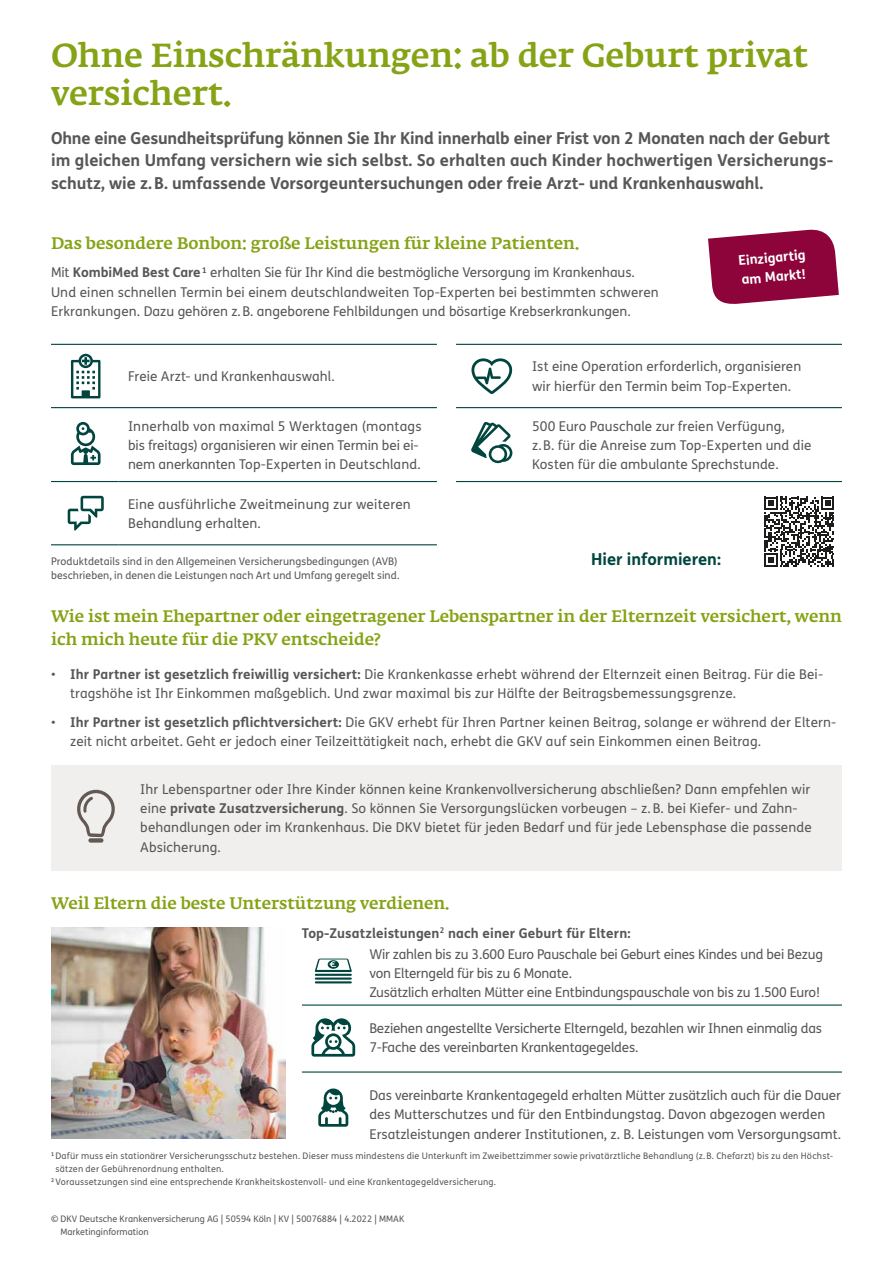
<style>
.page{position:relative;width:893px;height:1263px;background:#fff}
.page>*{position:absolute;margin:0;border:0;box-sizing:border-box;transform-origin:0 0}
.t1{font:500 33px/38.2px "Fedra Serif A Pro";color:#85a315}
.t2{font:700 16.5px/23px "FS Me";color:#575756}
.t3{font:500 16.5px/23px "Fedra Serif A Pro";color:#85a315}
.t4{font:700 16.5px "FS Me";color:#00463f}
.t5{font:13.5px/19.2px "FS Me";letter-spacing:.005em;color:#575756}
.t6{font:13.5px/19.2px "FS Me";letter-spacing:-.015em;color:#575756}
.t7{font:700 13.5px "FS Me";letter-spacing:.01em;color:#575756}
.t8{font:700 13.5px/19.2px "FS Me";color:#fff}
.t9{font:10.5px/14.4px "FS Me";letter-spacing:.005em;color:#575756}
.t10{font:9px "FS Me";letter-spacing:.02em;color:#575756}
.t11{font:9px/12.8px "FS Me";color:#575756}
.s1{font-weight:700}
.s2{font-weight:300}
</style>
<div class="page">
<img style="left:51px;top:928px;width:235px;height:210px">
<div style="left:51px;top:765px;width:791px;height:106px;background:#f1efee"></div>
<hr style="left:51px;top:344px;width:386px;height:1px;background:#00463f">
<hr style="left:456px;top:344px;width:386px;height:1px;background:#00463f">
<hr style="left:51px;top:407px;width:386px;height:1px;background:#00463f">
<hr style="left:456px;top:407px;width:386px;height:1px;background:#00463f">
<hr style="left:51px;top:481px;width:68px;height:1px;background:#00463f">
<hr style="left:51px;top:544px;width:68px;height:1px;background:#00463f">
<hr style="left:119px;top:481px;width:318px;height:1px;background:#00463f">
<hr style="left:119px;top:544px;width:318px;height:1px;background:#00463f">
<hr style="left:456px;top:481px;width:386px;height:1px;background:#00463f">
<svg style="left:77px;top:790px;width:38px;height:53px"></svg>
<svg style="left:71px;top:422px;width:30px;height:43px"></svg>
<div style="left:79px;top:354px;width:14px;height:14px;border:2px solid #00463f;border-radius:50%"></div>
<svg style="left:71px;top:357px;width:29px;height:41px"></svg>
<svg style="left:68px;top:496px;width:36px;height:35px"></svg>
<svg style="left:471px;top:358px;width:42px;height:36px"></svg>
<svg style="left:471px;top:422px;width:41px;height:41px"></svg>
<svg style="left:708px;top:229px;width:131px;height:75px;background:#9e2b58"></svg>
<svg style="left:764px;top:497px;width:70px;height:69px"></svg>
<hr style="left:302px;top:1004px;width:540px;height:2px;background:#00463f">
<hr style="left:302px;top:1071px;width:540px;height:1px;background:#00463f">
<hr style="left:315px;top:981px;width:37px;height:2px;background:#00463f">
<hr style="left:315px;top:977px;width:37px;height:3px;background:#00463f">
<hr style="left:315px;top:974px;width:37px;height:2px;background:#00463f">
<svg style="left:315px;top:958px;width:37px;height:14px"></svg>
<svg style="left:311px;top:1018px;width:44px;height:38px"></svg>
<svg style="left:318px;top:1088px;width:30px;height:39px"></svg>
<h1 class="t1" style="left:51px;top:39px;width:759px">Ohne Einschränkungen: ab der Geburt privat versichert.</h1>
<p class="t2" style="left:51px;top:128px;width:784px">Ohne eine Gesundheitsprüfung können Sie Ihr Kind innerhalb einer Frist von 2 Monaten nach der Geburt im gleichen Umfang versichern wie sich selbst. So erhalten auch Kinder hochwertigen Versicherungs&shy;schutz, wie z. B. umfassende Vorsorgeuntersuchungen oder freie Arzt- und Krankenhauswahl.</p>
<p class="t3" style="left:51px;top:233px;width:530px">Das besondere Bonbon: große Leistungen für kleine Patienten.</p>
<p class="t5" style="left:51px;top:264px;width:609px">Mit <span class="s1">KombiMed Best Care</span> <sup>1</sup> erhalten Sie für Ihr Kind die bestmögliche Versorgung im Krankenhaus.<br>Und einen schnellen Termin bei einem deutschlandweiten Top-Experten bei bestimmten schweren<br>Erkrankungen. Dazu gehören z. B. angeborene Fehlbildungen und bösartige Krebserkrankungen.</p>
<p class="t8" style="left:738px;top:252px;width:69px;rotate:-5deg">Einzigartig am Markt!</p>
<p class="t5" style="left:128px;top:368px;width:208px">Freie Arzt- und Krankenhauswahl.</p>
<p class="t5" style="left:532px;top:358px;width:271px">Ist eine Operation erforderlich, organisieren wir hierfür den Termin beim Top-Experten.</p>
<p class="t5" style="left:128px;top:417px;width:295px">Innerhalb von maximal 5 Werktagen (montags bis freitags) organisieren wir einen Termin bei ei&shy;nem anerkannten Top-Experten in Deutschland.</p>
<p class="t5" style="left:532px;top:417px;width:281px">500 Euro Pauschale zur freien Verfügung,<br>z. B. für die Anreise zum Top-Experten und die<br>Kosten für die ambulante Sprechstunde.</p>
<p class="t5" style="left:128px;top:495px;width:284px">Eine ausführliche Zweitmeinung zur weiteren<br>Behandlung erhalten.</p>
<p class="t9" style="left:51px;top:554px;width:350px">Produktdetails sind in den Allgemeinen Versicherungsbedingungen (AVB) beschrieben, in denen die Leistungen nach Art und Umfang geregelt sind.</p>
<p class="t4" style="left:591px;top:552px;width:131px">Hier informieren:</p>
<p class="t3" style="left:51px;top:606px;width:792px">Wie ist mein Ehepartner oder eingetragener Lebenspartner in der Elternzeit versichert, wenn ich mich heute für die PKV entscheide?</p>
<p class="t5" style="left:70px;top:666px;width:754px;text-indent:-19px"><span class="s2">•</span> <span class="s1">Ihr Partner ist gesetzlich freiwillig versichert:</span> Die Krankenkasse erhebt während der Elternzeit einen Beitrag. Für die Bei&shy;tragshöhe ist Ihr Einkommen maßgeblich. Und zwar maximal bis zur Hälfte der Beitragsbemessungsgrenze.</p>
<p class="t5" style="left:70px;top:714px;width:768px;text-indent:-19px"><span class="s2">•</span> <span class="s1">Ihr Partner ist gesetzlich pflichtversichert:</span> Die GKV erhebt für Ihren Partner keinen Beitrag, solange er während der Eltern&shy;zeit nicht arbeitet. Geht er jedoch einer Teilzeittätigkeit nach, erhebt die GKV auf sein Einkommen einen Beitrag.</p>
<p class="t5" style="left:140px;top:781px;width:673px">Ihr Lebenspartner oder Ihre Kinder können keine Krankenvollversicherung abschließen? Dann empfehlen wir eine <span class="s1">private Zusatzversicherung</span>. So können Sie Versorgungslücken vorbeugen – z. B. bei Kiefer- und Zahn&shy;behandlungen oder im Krankenhaus. Die DKV bietet für jeden Bedarf und für jede Lebensphase die passende Absicherung.</p>
<p class="t3" style="left:51px;top:893px;width:400px">Weil Eltern die beste Unterstützung verdienen.</p>
<p class="t7" style="left:302px;top:927px;width:330px">Top-Zusatzleistungen<sup>2</sup> nach einer Geburt für Eltern:</p>
<p class="t6" style="left:369px;top:945px;width:455px">Wir zahlen bis zu 3.600 Euro Pauschale bei Geburt eines Kindes und bei Bezug von Elterngeld für bis zu 6 Monate.<br>Zusätzlich erhalten Mütter eine Entbindungspauschale von bis zu 1.500 Euro!</p>
<p class="t6" style="left:369px;top:1020px;width:454px">Beziehen angestellte Versicherte Elterngeld, bezahlen wir Ihnen einmalig das<br>7-Fache des vereinbarten Krankentagegeldes.</p>
<p class="t5" style="left:369px;top:1087px;width:473px">Das vereinbarte Krankentagegeld erhalten Mütter zusätzlich auch für die Dauer des Mutterschutzes und für den Entbindungstag. Davon abgezogen werden<br>Ersatzleistungen anderer Institutionen, z. B. Leistungen vom Versorgungsamt.</p>
<p class="t10" style="left:51px;top:1152px;width:784px"><sup>1</sup> Dafür muss ein stationärer Versicherungsschutz bestehen. Dieser muss mindestens die Unterkunft im Zweibettzimmer sowie privatärztliche Behandlung (z. B. Chefarzt) bis zu den Höchst-</p>
<p class="t10" style="left:55px;top:1165px;width:170px">sätzen der Gebührenordnung enthalten.</p>
<p class="t10" style="left:51px;top:1178px;width:447px"><sup>2</sup> Voraussetzungen sind eine entsprechende Krankheitskostenvoll- und eine Krankentagegeldversicherung.</p>
<p class="t11" style="left:61px;top:1213px;width:345px;text-indent:-9px">© DKV Deutsche Krankenversicherung AG | 50594 Köln | KV | 50076884 | 4.2022 | MMAK<br>Marketinginformation</p>
</div>
